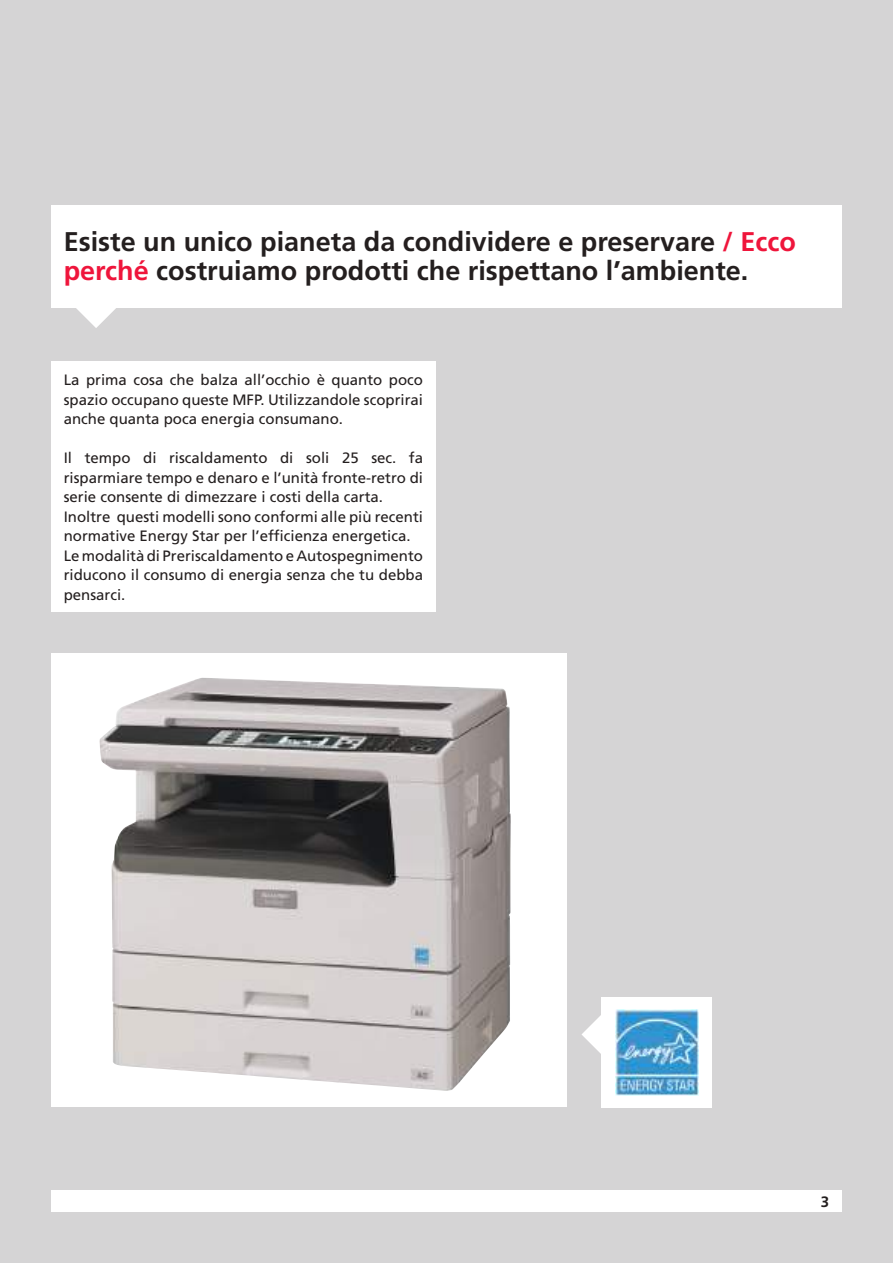
<style>
.page{position:relative;width:893px;height:1263px;background:#d5d4d5}
.page>*{position:absolute;margin:0;border:0;box-sizing:border-box;transform-origin:0 0}
.t1{font:700 27px/28.5px "Frutiger";color:#241f1f}
.t2{font:15px/19.5px "Frutiger";color:#241f1f;text-align:justify}
.t3{font:700 15px "Frutiger";color:#241f1f}
.s1{color:#ef153b}
</style>
<div class="page">
<div style="left:51px;top:1191px;width:791px;height:21px;background:#fff"></div>
<div style="left:51px;top:205px;width:791px;height:102px;background:#fff"></div>
<svg style="left:71px;top:307px;width:51px;height:21px"></svg>
<div style="left:51px;top:653px;width:516px;height:454px;background:#fff"></div>
<img style="left:99px;top:678px;width:412px;height:413px">
<div style="left:51px;top:361px;width:385px;height:251px;background:#fff"></div>
<div style="left:601px;top:997px;width:110px;height:111px;background:#fff"></div>
<svg style="left:582px;top:1009px;width:51px;height:51px"></svg>
<img style="left:616px;top:1010px;width:83px;height:85px">
<h1 class="t1" style="left:64px;top:227px;width:734px">Esiste un unico pianeta da condividere e preservare <span class="s1">/ Ecco perché</span> costruiamo prodotti che rispettano l’ambiente.</h1>
<p class="t2" style="left:64px;top:371px;width:361px">La prima cosa che balza all’occhio è quanto poco spazio occupano queste MFP. Utilizzandole scoprirai anche quanta poca energia consumano.</p>
<p class="t2" style="left:64px;top:449px;width:361px;text-align:left">Il tempo di riscaldamento di soli 25 sec. fa risparmiare tempo e denaro e l’unità fronte-retro di serie consente di dimezzare i costi della carta.<br>Inoltre questi modelli sono conformi alle più recenti normative Energy Star per l’efficienza energetica.<br>Le modalità di Preriscaldamento e Autospegnimento riducono il consumo di energia senza che tu debba pensarci.</p>
<p class="t3" style="left:821px;top:1193px;width:10px">3</p>
</div>
